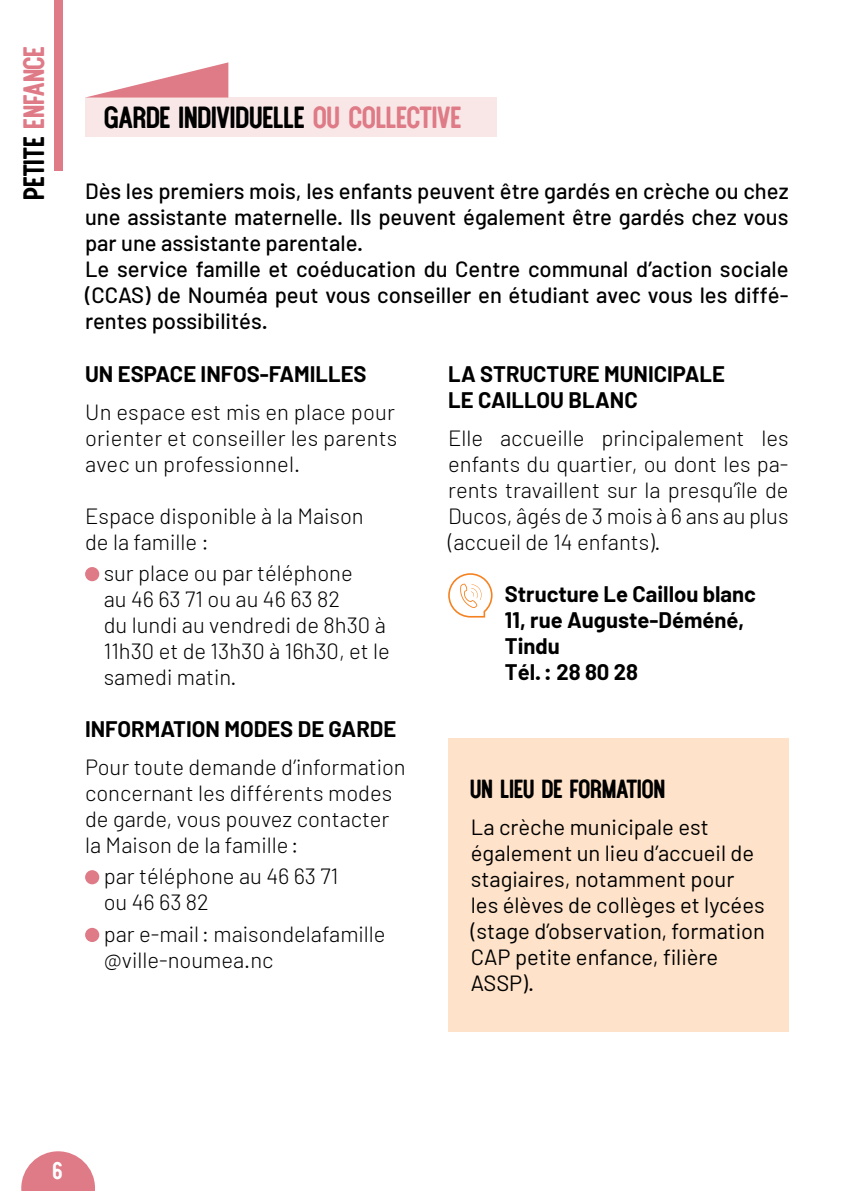
<style>
.page{position:relative;width:851px;height:1191px;background:#fff}
.page>*{position:absolute;margin:0;border:0;box-sizing:border-box;transform-origin:0 0}
.t1{font:28px "Queen Street";letter-spacing:-.015em;color:#000}
.t2{font:27px "Queen Street";letter-spacing:-.015em;color:#df7a87}
.t3{font:24px "Queen Street";letter-spacing:-.005em;color:#000}
.t4{font:300 22px/26px "Barlow";color:#000}
.t5{font:500 22px/26px "Barlow";color:#000}
.t6{font:22px/26px "Barlow";color:#000}
.t7{font:700 22px/26px "Barlow";color:#000}
.t8{font:22px "Queen Street";color:#fff}
.s1{color:#000}
.s2{color:#df7a87}
</style>
<div class="page">
<svg style="left:21px;top:1151px;width:74px;height:40px"></svg>
<div style="left:54px;top:0;width:8px;height:171px;background:#df7a87"></div>
<div style="left:85px;top:98px;width:411px;height:39px;background:#f8e7e6"></div>
<svg style="left:85px;top:62px;width:143px;height:36px"></svg>
<div style="left:85px;top:567px;width:14px;height:14px;background:#df7a87;border-radius:50%"></div>
<div style="left:85px;top:870px;width:14px;height:14px;background:#df7a87;border-radius:50%"></div>
<div style="left:85px;top:928px;width:14px;height:14px;background:#df7a87;border-radius:50%"></div>
<svg style="left:448px;top:573px;width:44px;height:44px"></svg>
<div style="left:448px;top:738px;width:340px;height:294px;background:#fee2c9"></div>
<p class="t2" style="left:18px;top:199px;width:155px;rotate:-90deg"><span class="s1">PETITE</span> ENFANCE</p>
<p class="t1" style="left:105px;top:101px;width:359px">GARDE INDIVIDUELLE <span class="s2">OU COLLECTIVE</span></p>
<p class="t5" style="left:85px;top:178px;width:705px">Dès les premiers mois, les enfants peuvent être gardés en crèche ou chez une assistante maternelle. Ils peuvent également être gardés chez vous par une assistante parentale.<br>Le service famille et coéducation du Centre communal d’action sociale (CCAS) de Nouméa peut vous conseiller en étudiant avec vous les diffé&shy;rentes possibilités.</p>
<p class="t7" style="left:85px;top:361px;width:283px">UN ESPACE INFOS-FAMILLES</p>
<p class="t4" style="left:85px;top:398px;width:314px;text-align:justify">Un espace est mis en place pour orienter et conseiller les parents avec un professionnel.</p>
<p class="t4" style="left:85px;top:502px;width:280px">Espace disponible à la Maison de la famille :</p>
<p class="t4" style="left:104px;top:560px;width:287px">sur place ou par téléphone<br>au 46 63 71 ou au 46 63 82<br>du lundi au vendredi de 8h30 à<br>11h30 et de 13h30 à 16h30, et le samedi matin.</p>
<p class="t7" style="left:85px;top:716px;width:313px">INFORMATION MODES DE GARDE</p>
<p class="t4" style="left:85px;top:753px;width:322px">Pour toute demande d’information concernant les différents modes de garde, vous pouvez contacter la Maison de la famille:</p>
<p class="t4" style="left:104px;top:863px;width:236px">par téléphone au 46 63 71 ou 46 63 82</p>
<p class="t4" style="left:104px;top:920px;width:283px">par e-mail: maisondelafamille @ville-noumea.nc</p>
<p class="t7" style="left:448px;top:361px;width:278px">LA STRUCTURE MUNICIPALE<br>LE CAILLOU BLANC</p>
<p class="t4" style="left:448px;top:424px;width:342px;text-align:justify">Elle accueille principalement les enfants du quartier, ou dont les pa&shy;rents travaillent sur la presqu’île de Ducos, âgés de 3 mois à 6 ans au plus (accueil de 14 enfants).</p>
<p class="t7" style="left:505px;top:580px;width:252px">Structure Le Caillou blanc<br>11, rue Auguste-Déméné,<br>Tindu<br>Tél.: 28 80 28</p>
<p class="t3" style="left:471px;top:774px;width:197px">UN LIEU DE FORMATION</p>
<p class="t6" style="left:471px;top:813px;width:296px">La crèche municipale est également un lieu d’accueil de stagiaires, notamment pour les élèves de collèges et lycées (stage d’observation, formation<br>CAP petite enfance, filière<br>ASSP).</p>
<p class="t8" style="left:53px;top:1157px;width:12px">6</p>
</div>
